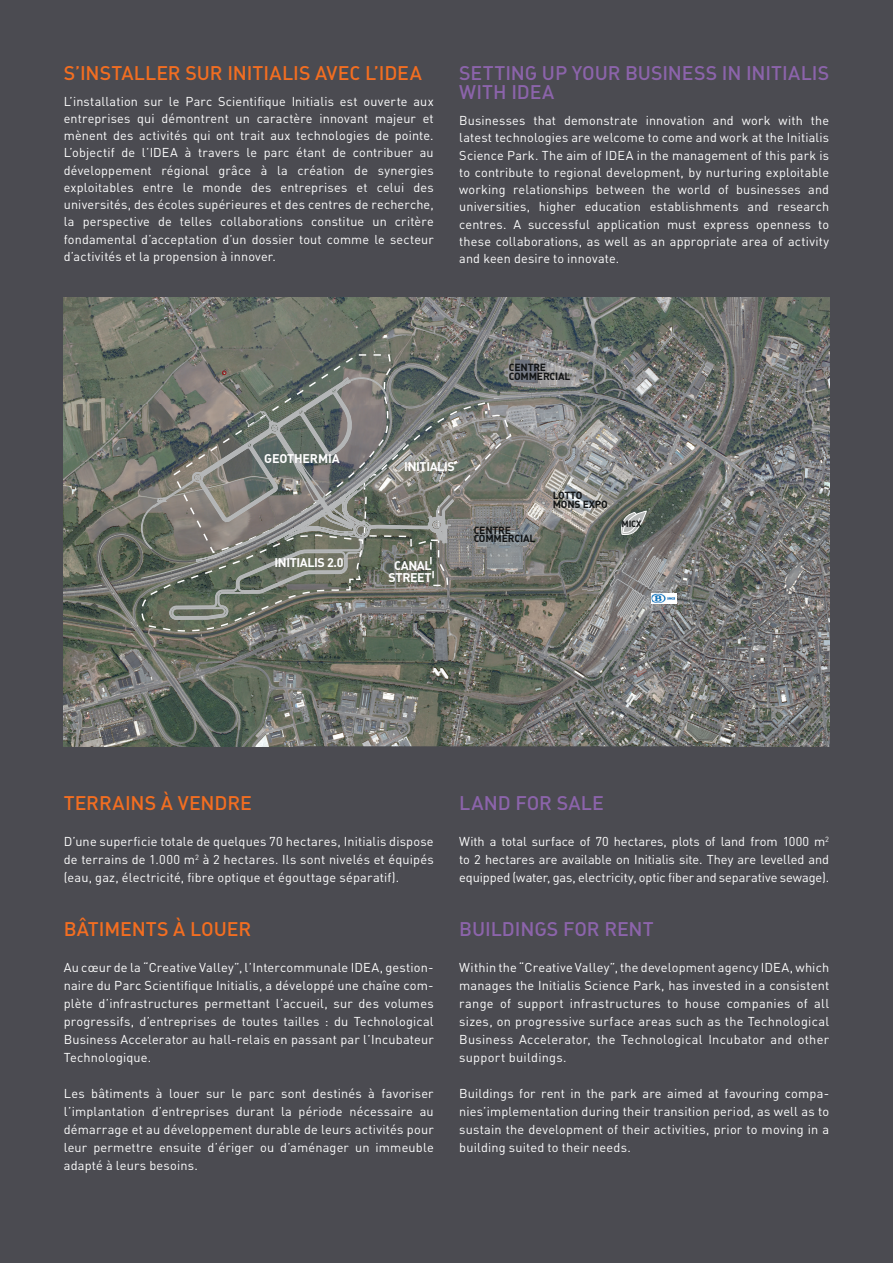
<style>
.page{position:relative;width:893px;height:1263px;background:#4b4b51}
.page>*{position:absolute;margin:0;border:0;box-sizing:border-box;transform-origin:0 0}
.t1{font:19.5px/19.5px "DIN Medium Alternate";letter-spacing:-.005em;color:#8c64ab}
.t2{font:19.5px "DIN Medium Alternate";letter-spacing:-.005em;color:#f36e21}
.t3{font:12.75px/18px "DIN";letter-spacing:.015em;color:#fff;text-align:justify}
.t4{font:700 12.45px/12.6px "DIN";letter-spacing:-.03em;color:#fff;text-align:center}
.t5{font:700 12.45px "DIN";letter-spacing:-.01em;color:#fff}
.t6{font:700 10.35px/8.9px "DIN";letter-spacing:-.015em;color:#111314}
.t7{font:700 9px "DIN";color:#111415}
</style>
<div class="page">
<img style="left:64px;top:298px;width:766px;height:448px">
<svg style="left:610px;top:555px;width:58px;height:69px;background:#8c8a8a"></svg>
<svg style="left:137px;top:353px;width:375px;height:279px;background:#767973"></svg>
<svg style="left:620px;top:508px;width:33px;height:29px"></svg>
<svg style="left:651px;top:593px;width:25px;height:10px"></svg>
<img style="left:651px;top:594px;width:24px;height:9px">
<img style="left:652px;top:594px;width:22px;height:9px">
<h1 class="t2" style="left:64px;top:60px;width:360px">S’INSTALLER SUR INITIALIS AVEC L’IDEA</h1>
<p class="t3" style="left:64px;top:92px;width:371px;line-height:17.2px">L’installation sur le Parc Scientifique Initialis est ouverte aux entreprises qui démontrent un caractère innovant majeur et mènent des activités qui ont trait aux technologies de pointe.<br>L’objectif de l’IDEA à travers le parc étant de contribuer au développement régional grâce à la création de synergies exploitables entre le monde des entreprises et celui des universités, des écoles supérieures et des centres de recherche, la perspective de telles collaborations constitue un critère fondamental d’acceptation d’un dossier tout comme le secteur d’activités et la propension à innover.</p>
<h1 class="t1" style="left:459px;top:62px;width:371px">SETTING UP YOUR BUSINESS IN INITIALIS<br>WITH IDEA</h1>
<p class="t3" style="left:459px;top:112px;width:371px;line-height:17.2px">Businesses that demonstrate innovation and work with the latest technologies are welcome to come and work at the Initialis Science Park. The aim of IDEA in the management of this park is to contribute to regional development, by nurturing exploitable working relationships between the world of businesses and universities, higher education establishments and research centres. A successful application must express openness to these collaborations, as well as an appropriate area of activity and keen desire to innovate.</p>
<p class="t6" style="left:509px;top:362px;width:63px">CENTRE<br>COMMERCIAL</p>
<p class="t5" style="left:264px;top:450px;width:77px">GEOTHERMIA</p>
<p class="t4" style="left:274px;top:555px;width:71px">INITIALIS 2.0</p>
<p class="t4" style="left:404px;top:460px;width:52px">INITIALIS</p>
<p class="t4" style="left:389px;top:558px;width:44px">CANAL<br>STREET</p>
<p class="t6" style="left:474px;top:525px;width:63px">CENTRE<br>COMMERCIAL</p>
<p class="t6" style="left:553px;top:490px;width:56px">LOTTO<br>MONS EXPO</p>
<p class="t7" style="left:621px;top:518px;width:22px">MICX</p>
<h1 class="t2" style="left:64px;top:791px;width:190px">TERRAINS À VENDRE</h1>
<p class="t3" style="left:64px;top:832px;width:371px">D’une superficie totale de quelques 70 hectares, Initialis dispose de terrains de 1.000 m<sup>2</sup> à 2 hectares. Ils sont nivelés et équipés (eau, gaz, électricité, fibre optique et égouttage séparatif).</p>
<h1 class="t2" style="left:64px;top:917px;width:189px">BÂTIMENTS À LOUER</h1>
<p class="t3" style="left:64px;top:958px;width:371px">Au cœur de la “Creative Valley”, l’Intercommunale IDEA, gestion&shy;naire du Parc Scientifique Initialis, a développé une chaîne com&shy;plète d’infrastructures permettant l’accueil, sur des volumes progressifs, d’entreprises de toutes tailles : du Technological Business Accelerator au hall-relais en passant par l’Incubateur Technologique.</p>
<p class="t3" style="left:64px;top:1084px;width:371px">Les bâtiments à louer sur le parc sont destinés à favoriser l’implantation d’entreprises durant la période nécessaire au démarrage et au développement durable de leurs activités pour leur permettre ensuite d’ériger ou d’aménager un immeuble adapté à leurs besoins.</p>
<h1 class="t1" style="left:459px;top:793px;width:146px">LAND FOR SALE</h1>
<p class="t3" style="left:459px;top:832px;width:371px">With a total surface of 70 hectares, plots of land from 1000 m<sup>2 </sup>to 2 hectares are available on Initialis site. They are levelled and equipped (water, gas, electricity, optic fiber and separative sewage).</p>
<h1 class="t1" style="left:459px;top:919px;width:196px">BUILDINGS FOR RENT</h1>
<p class="t3" style="left:459px;top:958px;width:371px">Within the “Creative Valley”, the development agency IDEA, which manages the Initialis Science Park, has invested in a consistent range of support infrastructures to house companies of all sizes, on progressive surface areas such as the Technological Business Accelerator, the Technological Incubator and other support buildings.</p>
<p class="t3" style="left:459px;top:1084px;width:371px">Buildings for rent in the park are aimed at favouring compa&shy;nies’implementation during their transition period, as well as to sustain the development of their activities, prior to moving in a building suited to their needs.</p>
</div>
